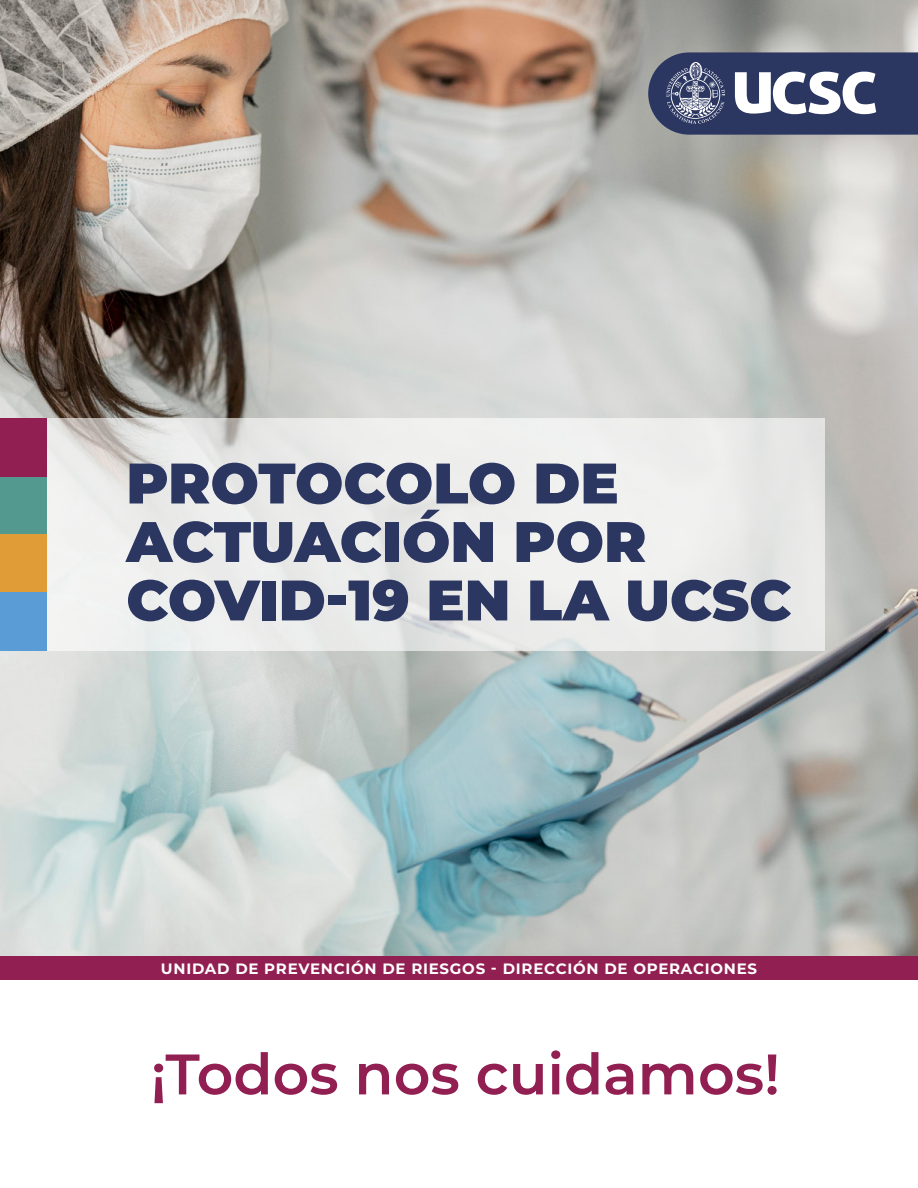
<style>
.page{position:relative;width:918px;height:1188px;background:#fff}
.page>*{position:absolute;margin:0;border:0;box-sizing:border-box;transform-origin:0 0}
.t1{font:900 57px/58.5px "Montserrat";color:#2b3661}
.t2{font:600 57px "Montserrat";color:#911f52}
.t3{font:700 15px "Montserrat";letter-spacing:.05em;color:#fff}
</style>
<div class="page">
<img style="left:0;top:0;width:918px;height:957px">
<div style="left:47px;top:418px;width:777px;height:233px;background:#ecedec"></div>
<svg style="left:648px;top:52px;width:270px;height:83px;background:#596182"></svg>
<div style="left:0;top:957px;width:918px;height:23px;background:#911f52"></div>
<div style="left:0;top:476px;width:47px;height:58px;background:#54998f"></div>
<div style="left:0;top:534px;width:47px;height:58px;background:#e09c36"></div>
<div style="left:0;top:418px;width:47px;height:58px;background:#911f52"></div>
<div style="left:0;top:592px;width:47px;height:59px;background:#599cd6"></div>
<h1 class="t1" style="left:126px;top:450px;width:667px">PROTOCOLO DE<br>ACTUACIÓN POR<br>COVID-19 EN LA UCSC</h1>
<p class="t3" style="left:161px;top:958px;width:598px">UNIDAD DE PREVENCIÓN DE RIESGOS - DIRECCIÓN DE OPERACIONES</p>
<h1 class="t2" style="left:151px;top:1034px;width:631px">¡Todos nos cuidamos!</h1>
</div>
